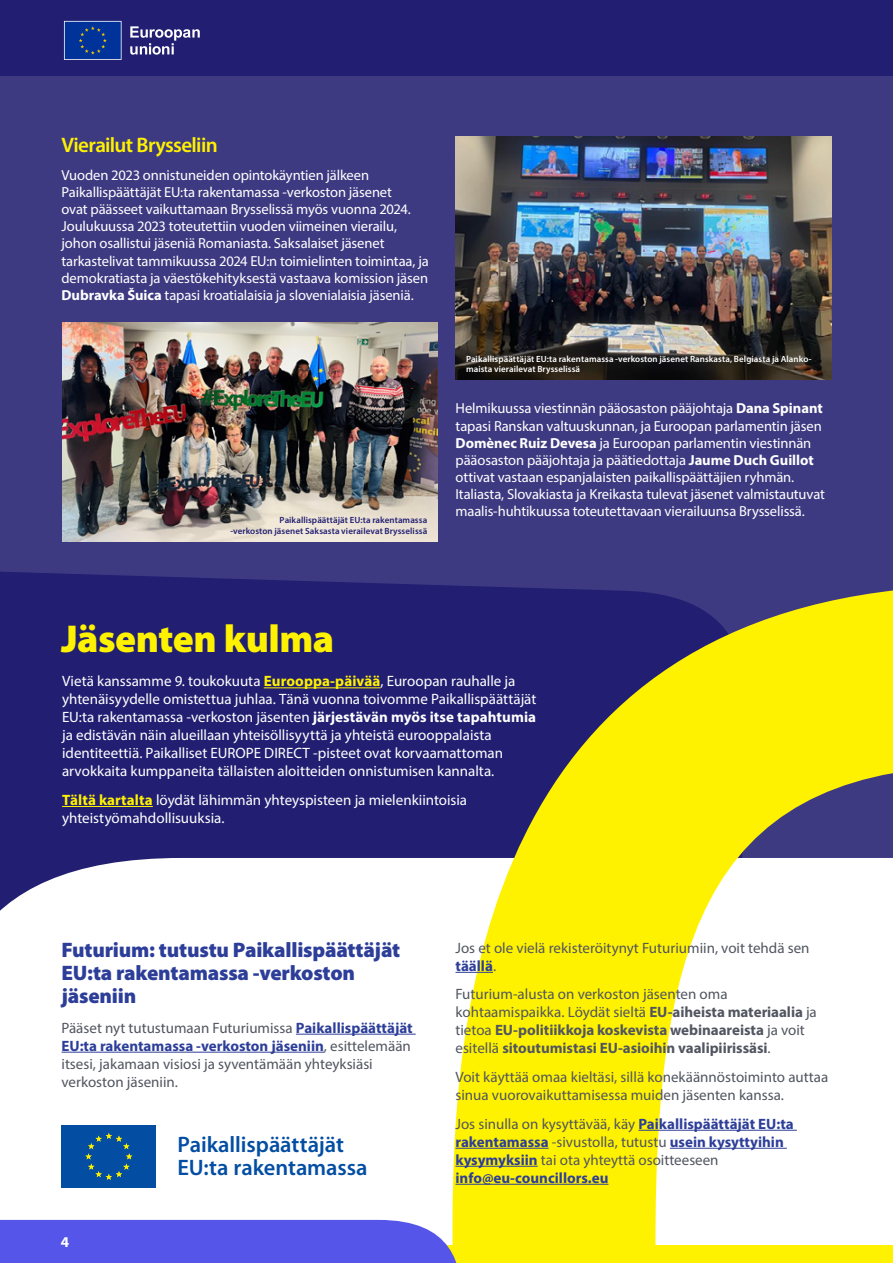
<style>
.page{position:relative;width:893px;height:1263px;background:#fff}
.page>*{position:absolute;margin:0;border:0;box-sizing:border-box;transform-origin:0 0}
.t1{font:900 39px "Myriad Pro";letter-spacing:-.015em;color:#fff200}
.t2{font:600 22.5px/23.7px "Myriad Pro";letter-spacing:-.005em;color:#034ea2}
.t3{font:900 21px/22.6px "Myriad Pro";letter-spacing:-.01em;color:#2d3e99}
.t4{font:600 21px "Myriad Pro";letter-spacing:-.035em;color:#fff200}
.t5{font:15px/18px "Myriad Pro";color:#fff}
.t6{font:15px/18px "Myriad Pro";color:#515560}
.t7{font:700 15px/18px "Myriad Pro";letter-spacing:-.005em;color:#515560}
.t8{font:700 15px/18px "Myriad Pro";color:#2d3e99}
.t9{font:700 15px "Myriad Pro";color:#fff}
.t10{font:14.55px/17.1px "Myriad Pro";letter-spacing:-.01em;color:#fff}
.t11{font:600 9px/10.8px "Myriad Pro";letter-spacing:.01em;color:#fff}
.t12{font:600 9px/10.8px "Myriad Pro";letter-spacing:.01em;color:#221f72;text-align:right}
.s1{font-weight:700}
.s2{font-weight:700;color:#fff200}
.s3{font-weight:700;color:#2d3e99}
.s4{font-weight:400}
.s5{font-weight:400;color:#515560}
</style>
<div class="page">
<div style="left:0;top:16px;width:893px;height:875px;background:#3e3a82"></div>
<div style="left:0;top:572px;width:452px;height:286px;background:#221f72"></div>
<svg style="left:0;top:858px;width:452px;height:362px"></svg>
<svg style="left:452px;top:585px;width:441px;height:660px"></svg>
<div style="left:0;top:0;width:893px;height:75px;background:#221f72"></div>
<div style="left:1px;top:1245px;width:892px;height:18px;background:#fff200"></div>
<div style="left:0;top:1220px;width:462px;height:43px;background:#5556e9"></div>
<div style="left:60px;top:1123px;width:98px;height:66px;background:linear-gradient(to bottom,#fff,#fff)"></div>
<div style="left:62px;top:1125px;width:94px;height:63px;background:#034ea2"></div>
<svg style="left:85px;top:1133px;width:47px;height:47px"></svg>
<img style="left:63px;top:323px;width:374px;height:218px">
<img style="left:456px;top:137px;width:375px;height:243px">
<svg style="left:64px;top:21px;width:58px;height:39px;background:#16439b"></svg>
<svg style="left:130px;top:26px;width:70px;height:29px"></svg>
<hr style="left:296px;top:1034px;width:120px;height:1px;background:#2d3e99">
<hr style="left:62px;top:1052px;width:262px;height:1px;background:#2d3e99">
<hr style="left:455px;top:972px;width:38px;height:1px;background:#2d3e99">
<hr style="left:638px;top:1130px;width:159px;height:1px;background:#2d3e99">
<hr style="left:455px;top:1148px;width:94px;height:1px;background:#2d3e99">
<hr style="left:670px;top:1148px;width:117px;height:1px;background:#2d3e99">
<hr style="left:455px;top:1166px;width:83px;height:1px;background:#2d3e99">
<hr style="left:455px;top:1184px;width:153px;height:1px;background:#2d3e99">
<hr style="left:264px;top:687px;width:117px;height:1px;background:#fff200">
<hr style="left:62px;top:806px;width:91px;height:1px;background:#fff200">
<h3 class="t4" style="left:62px;top:132px;width:158px">Vierailut Brysseliin</h3>
<p class="t10" style="left:62px;top:166px;width:369px">Vuoden 2023 onnistuneiden opintokäyntien jälkeen Paikallispäättäjät EU:ta rakentamassa -verkoston jäsenet<br>ovat päässeet vaikuttamaan Brysselissä myös vuonna 2024.<br>Joulukuussa 2023 toteutettiin vuoden viimeinen vierailu, johon osallistui jäseniä Romaniasta. Saksalaiset jäsenet tarkastelivat tammikuussa 2024 EU:n toimielinten toimintaa, ja demokratiasta ja väestökehityksestä vastaava komission jäsen <span class="s1">Dubravka Šuica</span> tapasi kroatialaisia ja slovenialaisia jäseniä.</p>
<p class="t12" style="left:230px;top:514px;width:198px">Paikallispäättäjät EU:ta rakentamassa<br>-verkoston jäsenet Saksasta vierailevat Brysselissä</p>
<p class="t11" style="left:466px;top:353px;width:347px">Paikallispäättäjät EU:ta rakentamassa -verkoston jäsenet Ranskasta, Belgiasta ja Alanko&shy;maista vierailevat Brysselissä</p>
<p class="t10" style="left:456px;top:400px;width:371px">Helmikuussa viestinnän pääosaston pääjohtaja <span class="s1">Dana Spinant </span>tapasi Ranskan valtuuskunnan, ja Euroopan parlamentin jäsen <span class="s1">Domènec Ruiz Devesa</span> ja Euroopan parlamentin viestinnän pääosaston pääjohtaja ja päätiedottaja <span class="s1">Jaume Duch Guillot </span>ottivat vastaan espanjalaisten paikallispäättäjien ryhmän.<br>Italiasta, Slovakiasta ja Kreikasta tulevat jäsenet valmistautuvat maalis-huhtikuussa toteutettavaan vierailuunsa Brysselissä.</p>
<h1 class="t1" style="left:61px;top:613px;width:275px">Jäsenten kulma</h1>
<p class="t5" style="left:62px;top:672px;width:476px">Vietä kanssamme 9. toukokuuta <span class="s2">Eurooppa-päivää</span>, Euroopan rauhalle ja yhtenäisyydelle omistettua juhlaa. Tänä vuonna toivomme Paikallispäättäjät EU:ta rakentamassa -verkoston jäsenten <span class="s1">järjestävän myös itse tapahtumia </span>ja edistävän näin alueillaan yhteisöllisyyttä ja yhteistä eurooppalaista identiteettiä. Paikalliset EUROPE DIRECT -pisteet ovat korvaamattoman arvokkaita kumppaneita tällaisten aloitteiden onnistumisen kannalta.</p>
<p class="t5" style="left:62px;top:791px;width:407px"><span class="s2">Tältä kartalta</span> löydät lähimmän yhteyspisteen ja mielenkiintoisia yhteistyömahdollisuuksia.</p>
<h3 class="t3" style="left:62px;top:938px;width:340px">Futurium: tutustu Paikallispäättäjät<br>EU:ta rakentamassa -verkoston jäseniin</h3>
<p class="t6" style="left:62px;top:1018px;width:353px">Pääset nyt tutustumaan Futuriumissa <span class="s3">Paikallispäättäjät EU:ta rakentamassa -verkoston jäseniin</span>, esittelemään itsesi, jakamaan visiosi ja syventämään yhteyksiäsi verkoston jäseniin.</p>
<p class="t9" style="left:61px;top:1232px;width:10px">4</p>
<h2 class="t2" style="left:178px;top:1132px;width:192px">Paikallispäättäjät<br>EU:ta rakentamassa</h2>
<p class="t6" style="left:455px;top:938px;width:356px">Jos et ole vielä rekisteröitynyt Futuriumiin, voit tehdä sen <span class="s3">täällä</span>.</p>
<p class="t7" style="left:455px;top:985px;width:363px"><span class="s4">Futurium-alusta on verkoston jäsenten oma kohtaamispaikka. Löydät sieltä</span> EU-aiheista materiaalia <span class="s4">ja tietoa</span> EU-politiikkoja koskevista webinaareista <span class="s4">ja voit esitellä</span> sitoutumistasi EU-asioihin vaalipiirissäsi<span class="s4">.</span></p>
<p class="t6" style="left:455px;top:1068px;width:374px">Voit käyttää omaa kieltäsi, sillä konekäännöstoiminto auttaa sinua vuorovaikuttamisessa muiden jäsenten kanssa.</p>
<p class="t8" style="left:455px;top:1114px;width:340px"><span class="s5">Jos sinulla on kysyttävää, käy</span> Paikallispäättäjät EU:ta rakentamassa <span class="s5">-sivustolla, tutustu</span> usein kysyttyihin kysymyksiin <span class="s5">tai ota yhteyttä osoitteeseen </span>info@eu-councillors.eu</p>
</div>
